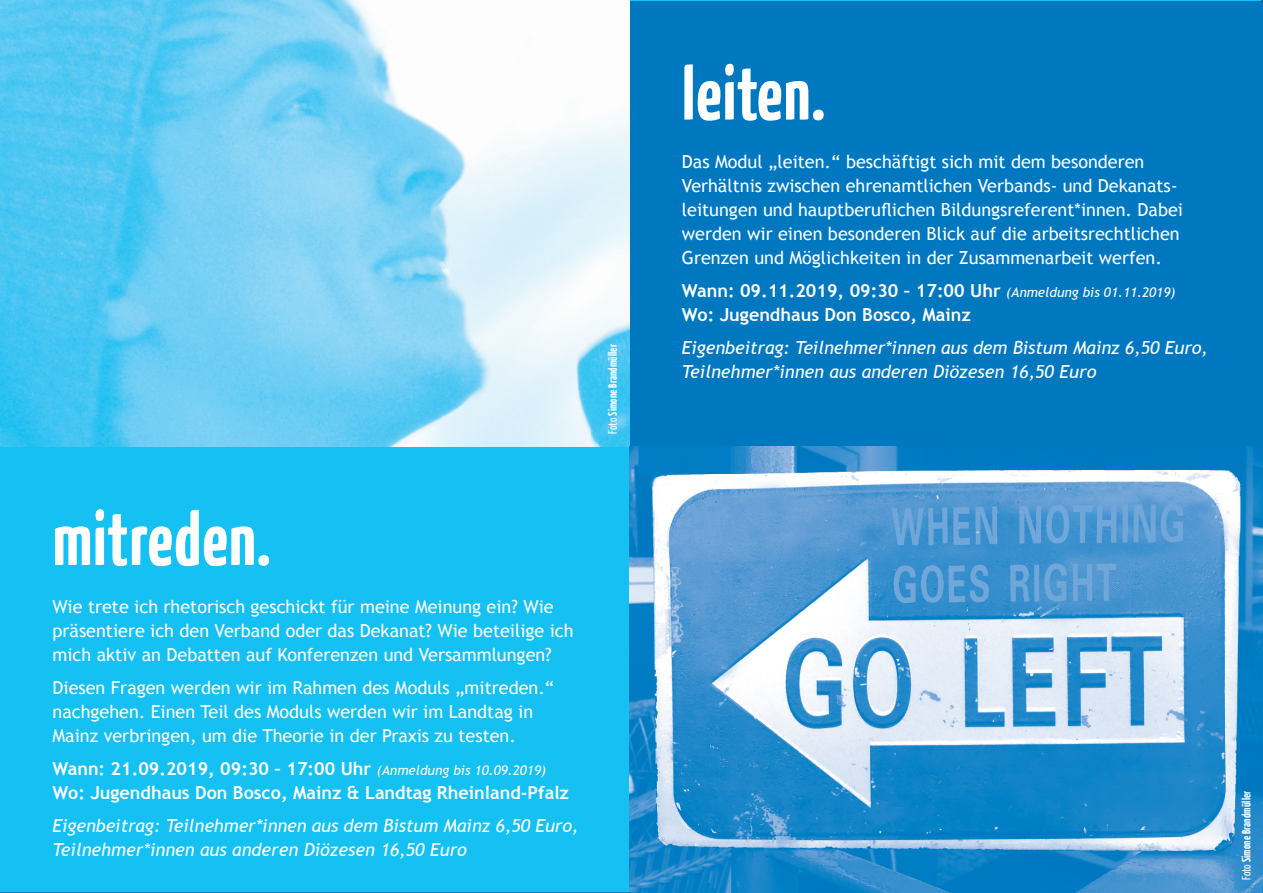
<style>
.page{position:relative;width:1263px;height:893px;background:#fff}
.page>*{position:absolute;margin:0;border:0;box-sizing:border-box;transform-origin:0 0}
.t1{font:700 75px "BDKJ";color:#fff}
.t2{font:18px/24px "Trebuchet MS";color:#fff}
.t3{font:italic 18px/24px "Trebuchet MS";letter-spacing:-.005em;color:#fff}
.t4{font:700 18px/24px "Trebuchet MS";color:#fff}
.t5{font:700 12px "BDKJ";color:#fff}
.s1{font-weight:400;font-style:italic;font-size:13.5px}
.s2{font-weight:400}
</style>
<div class="page">
<div style="left:0;top:446px;width:629px;height:447px;background:#15c0f2"></div>
<hr style="left:0;top:892px;width:629px;height:1px;background:#0078c0">
<hr style="left:629px;top:0;width:634px;height:1px;background:#15c0f2">
<div style="left:629px;top:1px;width:634px;height:445px;background:#0078c0"></div>
<img style="left:0;top:0;width:629px;height:446px">
<img style="left:629px;top:446px;width:634px;height:447px">
<h1 class="t1" style="left:53px;top:490px;width:220px">mitreden.</h1>
<p class="t2" style="left:53px;top:595px;width:523px">Wie trete ich rhetorisch geschickt für meine Meinung ein? Wie präsentiere ich den Verband oder das Dekanat? Wie beteilige ich mich aktiv an Debatten auf Konferenzen und Versammlungen?</p>
<p class="t2" style="left:53px;top:676px;width:503px">Diesen Fragen werden wir im Rahmen des Moduls „mitreden.“ nachgehen. Einen Teil des Moduls werden wir im Landtag in<br>Mainz verbringen, um die Theorie in der Praxis zu testen.</p>
<p class="t4" style="left:53px;top:757px;width:518px">Wann: 21.09.2019, 09:30 – 17:00 Uhr <span class="s1">(Anmeldung bis 10.09.2019)<br></span>Wo: Jugendhaus Don Bosco, Mainz &amp; Landtag Rheinland-Pfalz</p>
<p class="t3" style="left:53px;top:814px;width:527px">Eigenbeitrag: Teilnehmer*innen aus dem Bistum Mainz 6,50 Euro,<br>Teilnehmer*innen aus anderen Diözesen 16,50 Euro</p>
<p class="t5" style="left:605px;top:433px;width:91px;rotate:-90deg"><span class="s2">Foto</span> Simone Brandmüller</p>
<h1 class="t1" style="left:682px;top:44px;width:146px">leiten.</h1>
<p class="t2" style="left:682px;top:149px;width:503px">Das Modul „leiten.“ beschäftigt sich mit dem besonderen Verhältnis zwischen ehrenamtlichen Verbands- und Dekanats&shy;leitungen und hauptberuflichen Bildungsreferent*innen. Dabei werden wir einen besonderen Blick auf die arbeitsrechtlichen Grenzen und Möglichkeiten in der Zusammenarbeit werfen.</p>
<p class="t4" style="left:682px;top:278px;width:495px">Wann: 09.11.2019, 09:30 – 17:00 Uhr <span class="s1">(Anmeldung bis 01.11.2019)<br></span>Wo: Jugendhaus Don Bosco, Mainz</p>
<p class="t3" style="left:682px;top:335px;width:527px">Eigenbeitrag: Teilnehmer*innen aus dem Bistum Mainz 6,50 Euro,<br>Teilnehmer*innen aus anderen Diözesen 16,50 Euro</p>
<p class="t5" style="left:1238px;top:880px;width:91px;rotate:-90deg"><span class="s2">Foto</span> Simone Brandmüller</p>
</div>
